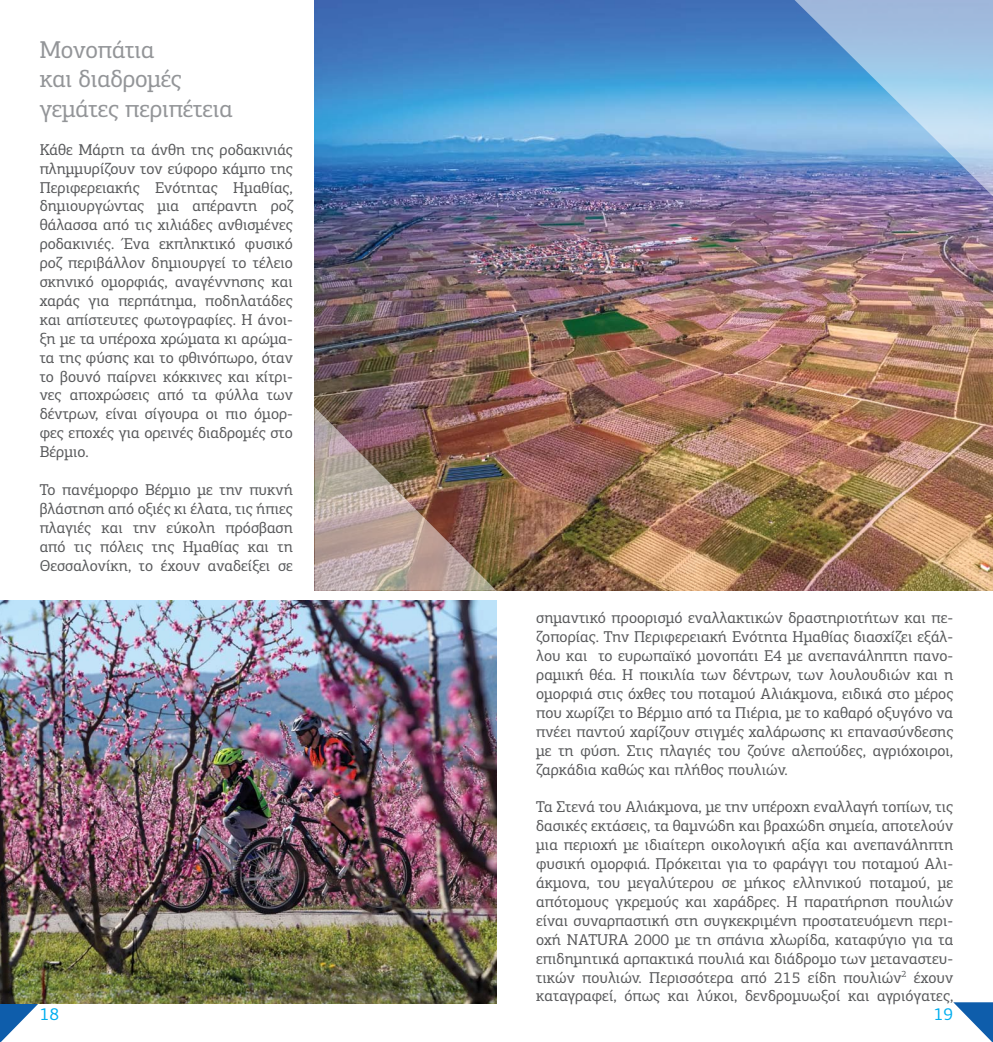
<style>
.page{position:relative;width:993px;height:1042px;background:#fff}
.page>*{position:absolute;margin:0;border:0;box-sizing:border-box;transform-origin:0 0}
.t1{font:24.5px/29.4px "PF Centro Slab Pro";letter-spacing:-.01em;color:#939598}
.t2{font:17.5px "PF Centro Slab Pro";color:#00aeef}
.t3{font:15.75px/18.9px "PF Centro Slab Pro";color:#58595b;text-align:justify}
</style>
<div class="page">
<svg style="left:0;top:1003px;width:40px;height:39px"></svg>
<svg style="left:953px;top:1002px;width:39px;height:40px"></svg>
<img style="left:314px;top:0;width:678px;height:590px">
<img style="left:0;top:600px;width:496px;height:403px">
<img style="left:314px;top:407px;width:182px;height:184px">
<svg style="left:769px;top:0;width:223px;height:221px;background:#87a9d4"></svg>
<h1 class="t1" style="left:40px;top:35px;width:194px">Μονοπάτια<br>και διαδρομές γεμάτες περιπέτεια</h1>
<p class="t3" style="left:40px;top:140px;width:255px">Κάθε Μάρτη τα άνθη της ροδακινιάς πλημμυρίζουν τον εύφορο κάμπο της Περιφερειακής Ενότητας Ημαθίας, δημιουργώντας μια απέραντη ροζ θάλασσα από τις χιλιάδες ανθισμένες ροδακινιές. Ένα εκπληκτικό φυσικό ροζ περιβάλλον δημιουργεί το τέλειο σκηνικό ομορφιάς, αναγέννησης και χαράς για περπάτημα, ποδηλατάδες και απίστευτες φωτογραφίες. Η άνοι&shy;ξη με τα υπέροχα χρώματα κι αρώμα&shy;τα της φύσης και το φθινόπωρο, όταν το βουνό παίρνει κόκκινες και κίτρι&shy;νες αποχρώσεις από τα φύλλα των δέντρων, είναι σίγουρα οι πιο όμορ&shy;φες εποχές για ορεινές διαδρομές στο Βέρμιο.</p>
<p class="t3" style="left:40px;top:480px;width:255px">Το πανέμορφο Βέρμιο με την πυκνή βλάστηση από οξιές κι έλατα, τις ήπιες πλαγιές και την εύκολη πρόσβαση από τις πόλεις της Ημαθίας και τη Θεσσαλονίκη, το έχουν αναδείξει σε</p>
<p class="t3" style="left:536px;top:608px;width:418px">σημαντικό προορισμό εναλλακτικών δραστηριοτήτων και πε&shy;ζοπορίας. Την Περιφερειακή Ενότητα Ημαθίας διασχίζει εξάλ&shy;λου και το ευρωπαϊκό μονοπάτι Ε4 με ανεπανάληπτη πανο&shy;ραμική θέα. Η ποικιλία των δέντρων, των λουλουδιών και η ομορφιά στις όχθες του ποταμού Αλιάκμονα, ειδικά στο μέρος που χωρίζει το Βέρμιο από τα Πιέρια, με το καθαρό οξυγόνο να πνέει παντού χαρίζουν στιγμές χαλάρωσης κι επανασύνδεσης με τη φύση. Στις πλαγιές του ζούνε αλεπούδες, αγριόχοιροι, ζαρκάδια καθώς και πλήθος πουλιών.</p>
<p class="t3" style="left:536px;top:797px;width:418px">Τα Στενά του Αλιάκμονα, με την υπέροχη εναλλαγή τοπίων, τις δασικές εκτάσεις, τα θαμνώδη και βραχώδη σημεία, αποτελούν μια περιοχή με ιδιαίτερη οικολογική αξία και ανεπανάληπτη φυσική ομορφιά. Πρόκειται για το φαράγγι του ποταμού Αλι&shy;άκμονα, του μεγαλύτερου σε μήκος ελληνικού ποταμού, με απότομους γκρεμούς και χαράδρες. Η παρατήρηση πουλιών είναι συναρπαστική στη συγκεκριμένη προστατευόμενη περι&shy;οχή NATURA 2000 με τη σπάνια χλωρίδα, καταφύγιο για τα επιδημητικά αρπακτικά πουλιά και διάδρομο των μεταναστευ&shy;τικών πουλιών. Περισσότερα από 215 είδη πουλιών<sup>2</sup> έχουν καταγραφεί, όπως και λύκοι, δενδρομυωξοί και αγριόγατες,</p>
<p class="t2" style="left:40px;top:1003px;width:21px">18</p>
<p class="t2" style="left:933px;top:1003px;width:21px">19</p>
</div>
